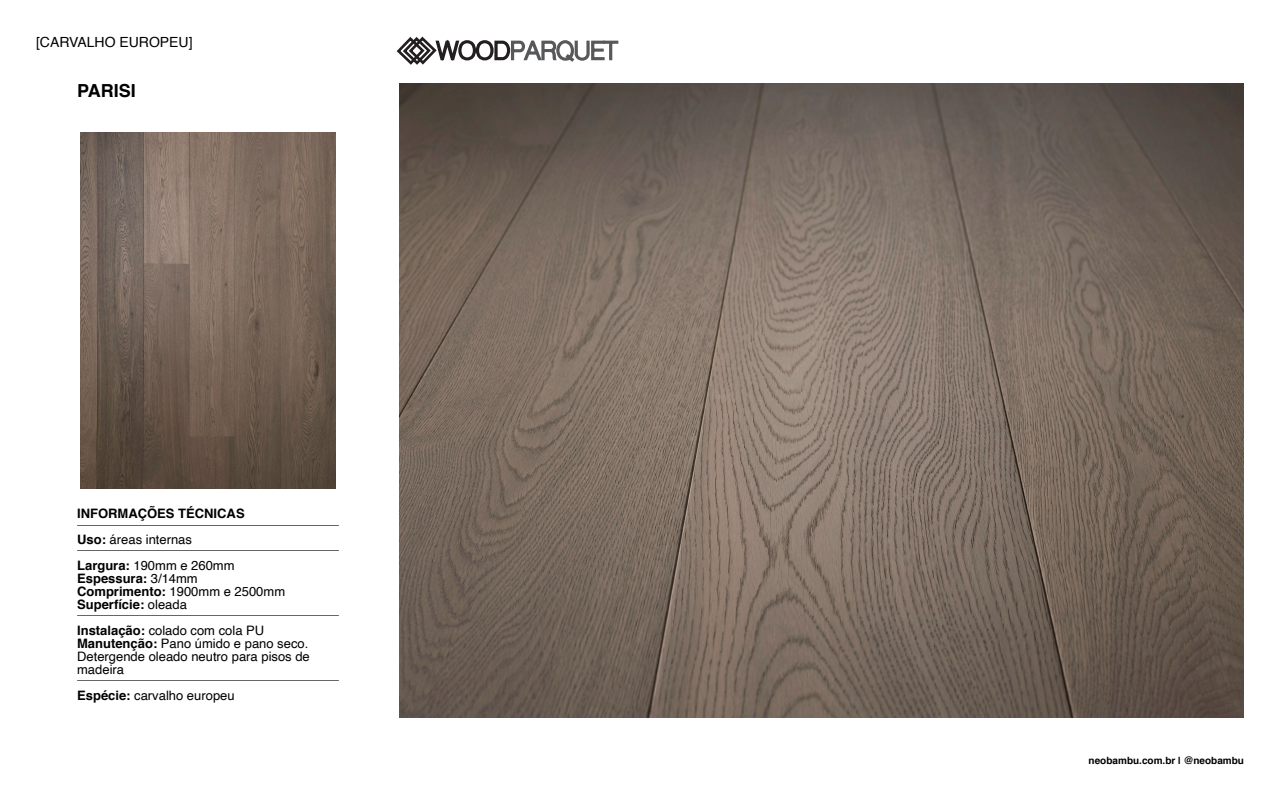
<style>
.page{position:relative;width:1280px;height:800px;background:#fff}
.page>*{position:absolute;margin:0;border:0;box-sizing:border-box;transform-origin:0 0}
.t1{font:700 18px "Helvetica";color:#000}
.t2{font:14px "Helvetica";color:#000}
.t3{font:13px/13px "Helvetica";color:#000;text-align:justify}
.t4{font:700 13px "Helvetica";color:#000}
.t5{font:700 10px "Helvetica";color:#000}
.s1{font-weight:700}
.s2{font-weight:400}
</style>
<div class="page">
<svg style="left:396px;top:36px;width:223px;height:29px"></svg>
<img style="left:80px;top:133px;width:255px;height:355px">
<img style="left:399px;top:84px;width:845px;height:634px">
<hr style="left:77px;top:525px;width:262px;height:1px;background:#666">
<hr style="left:77px;top:550px;width:262px;height:1px;background:#666">
<hr style="left:77px;top:615px;width:262px;height:1px;background:#666">
<hr style="left:77px;top:680px;width:262px;height:1px;background:#666">
<p class="t2" style="left:36px;top:31px;width:158px">[CARVALHO EUROPEU]</p>
<p class="t1" style="left:77px;top:77px;width:60px">PARISI</p>
<p class="t4" style="left:77px;top:503px;width:169px">INFORMAÇÕES TÉCNICAS</p>
<p class="t3" style="left:77px;top:534px;width:116px"><span class="s1">Uso:</span> áreas internas</p>
<p class="t3" style="left:77px;top:560px;width:159px"><span class="s1">Largura:</span> 190mm e 260mm</p>
<p class="t4" style="left:77px;top:568px;width:122px">Espessura: <span class="s2">3/14mm</span></p>
<p class="t3" style="left:77px;top:586px;width:210px"><span class="s1">Comprimento:</span> 1900mm e 2500mm</p>
<p class="t4" style="left:77px;top:594px;width:111px">Superfície: <span class="s2">oleada</span></p>
<p class="t3" style="left:77px;top:625px;width:189px"><span class="s1">Instalação:</span> colado com cola PU</p>
<p class="t3" style="left:77px;top:638px;width:234px"><span class="s1">Manutenção:</span> Pano úmido e pano seco.<br>Detergende oleado neutro para pisos de madeira</p>
<p class="t3" style="left:77px;top:690px;width:159px"><span class="s1">Espécie:</span> carvalho europeu</p>
<p class="t5" style="left:1089px;top:752px;width:157px">neobambu.com.br | @neobambu</p>
</div>
